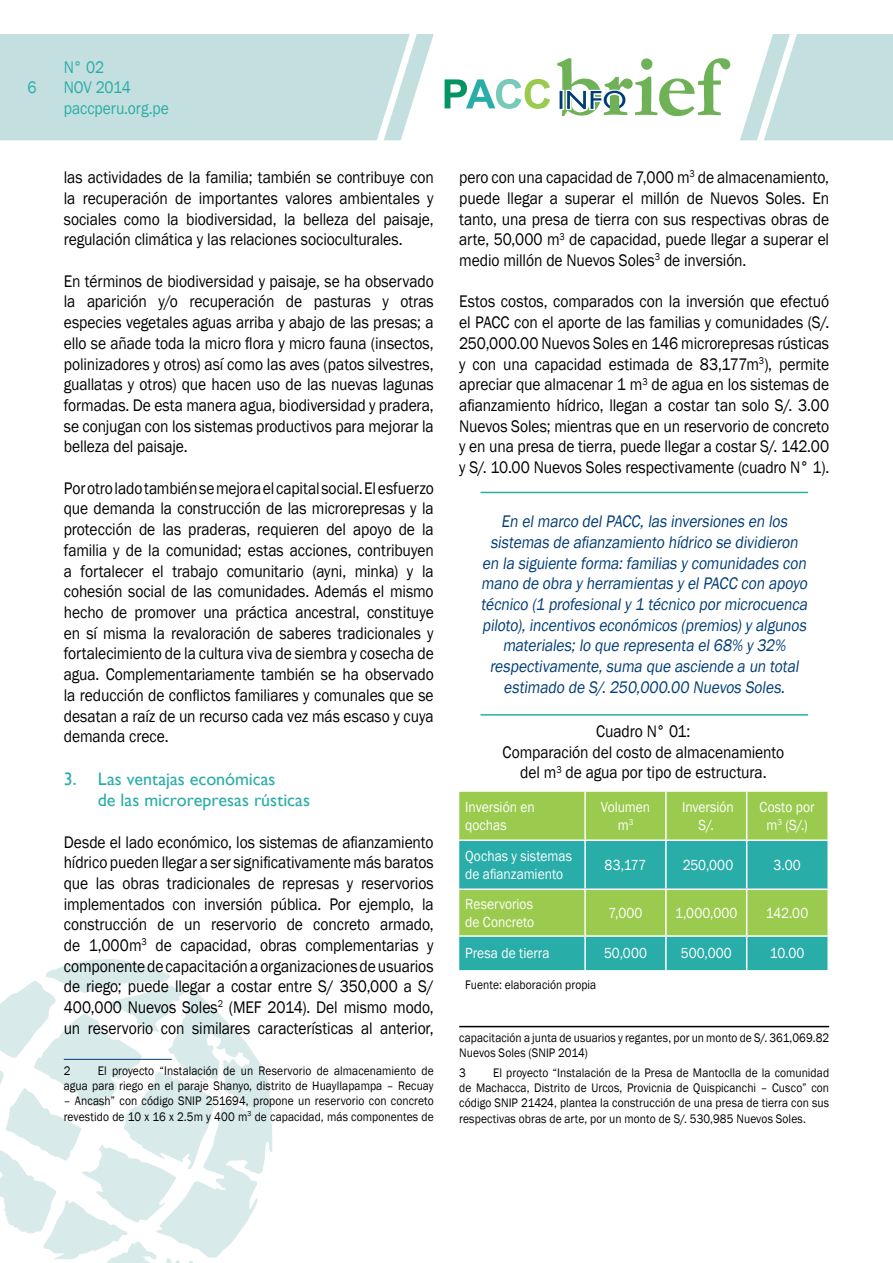
<style>
.page{position:relative;width:893px;height:1263px;background:#fff}
.page>*{position:absolute;margin:0;border:0;box-sizing:border-box;transform-origin:0 0}
.t1{font:18px/21.6px "Gill Sans";letter-spacing:.005em;color:#29ada9}
.t2{font:17.25px/20.7px "Franklin Gothic";letter-spacing:-.005em;color:#000;text-align:justify;scale:.9 1}
.t3{font:17.25px/20.7px "Franklin Gothic";color:#003d77;text-align:center;scale:.9 1}
.t4{font:17.25px/20.7px "Franklin Gothic";letter-spacing:-.005em;color:#29ada9;scale:.9 1}
.t5{font:15px/18px "Franklin Gothic";color:#fff;scale:.9 1}
.t6{font:12.75px/15.3px "Franklin Gothic";letter-spacing:.005em;color:#000;scale:.9 1}
</style>
<div class="page">
<hr style="left:892px;top:170px;width:1px;height:94px;background:#9bcb4e">
<svg style="left:0;top:959px;width:272px;height:304px"></svg>
<div style="left:0;top:34px;width:434px;height:106px;background:#c4dfdf"></div>
<svg style="left:740px;top:34px;width:153px;height:106px;background:#cde3e3"></svg>
<svg style="left:557px;top:58px;width:173px;height:58px"></svg>
<svg style="left:445px;top:79px;width:105px;height:30px"></svg>
<hr style="left:64px;top:1059px;width:108px;height:1px;background:#003d77">
<hr style="left:480px;top:492px;width:328px;height:1px;background:#29ada9">
<hr style="left:480px;top:714px;width:328px;height:2px;background:#29ada9">
<div style="left:459px;top:792px;width:368px;height:47px;background:#9bcb4e"></div>
<svg style="left:459px;top:841px;width:368px;height:129px;background:#53b889"></svg>
<hr style="left:584px;top:792px;width:2px;height:47px;background:#fff">
<hr style="left:665px;top:792px;width:2px;height:47px;background:#fff">
<hr style="left:746px;top:792px;width:1px;height:47px;background:#fff">
<hr style="left:584px;top:841px;width:2px;height:47px;background:#fff">
<hr style="left:665px;top:841px;width:2px;height:47px;background:#fff">
<hr style="left:746px;top:841px;width:1px;height:47px;background:#fff">
<hr style="left:459px;top:888px;width:126px;height:2px;background:#fff">
<hr style="left:585px;top:888px;width:81px;height:2px;background:#fff">
<hr style="left:584px;top:890px;width:2px;height:45px;background:#fff">
<hr style="left:666px;top:888px;width:81px;height:2px;background:#fff">
<hr style="left:665px;top:890px;width:2px;height:45px;background:#fff">
<hr style="left:747px;top:888px;width:80px;height:2px;background:#fff">
<hr style="left:746px;top:890px;width:1px;height:45px;background:#fff">
<hr style="left:459px;top:935px;width:126px;height:2px;background:#fff">
<hr style="left:585px;top:935px;width:81px;height:2px;background:#fff">
<hr style="left:584px;top:937px;width:2px;height:33px;background:#fff">
<hr style="left:666px;top:935px;width:81px;height:2px;background:#fff">
<hr style="left:665px;top:937px;width:2px;height:33px;background:#fff">
<hr style="left:747px;top:935px;width:80px;height:2px;background:#fff">
<hr style="left:746px;top:937px;width:1px;height:33px;background:#fff">
<hr style="left:459px;top:1026px;width:370px;height:1px;background:#000">
<p class="t4" style="left:27px;top:77px;width:12px">6</p>
<p class="t4" style="left:64px;top:57px;width:118px">N° 02<br>NOV 2014 paccperu.org.pe</p>
<p class="t2" style="left:64px;top:167px;width:413px">las actividades de la familia; también se contribuye con la recuperación de importantes valores ambientales y sociales como la biodiversidad, la belleza del paisaje, regulación climática y las relaciones socioculturales.</p>
<p class="t2" style="left:64px;top:271px;width:413px">En términos de biodiversidad y paisaje, se ha observado la aparición y/o recuperación de pasturas y otras especies vegetales aguas arriba y abajo de las presas; a ello se añade toda la micro flora y micro fauna (insectos, polinizadores y otros) así como las aves (patos silvestres, guallatas y otros) que hacen uso de las nuevas lagunas formadas. De esta manera agua, biodiversidad y pradera, se conjugan con los sistemas productivos para mejorar la belleza del paisaje.</p>
<p class="t2" style="left:64px;top:478px;width:413px">Por otro lado también se mejora el capital social. El esfuerzo que demanda la construcción de las microrepresas y la protección de las praderas, requieren del apoyo de la familia y de la comunidad; estas acciones, contribuyen a fortalecer el trabajo comunitario (ayni, minka) y la cohesión social de las comunidades. Además el mismo hecho de promover una práctica ancestral, constituye en sí misma la revaloración de saberes tradicionales y fortalecimiento de la cultura viva de siembra y cosecha de agua. Complementariamente también se ha observado la reducción de conflictos familiares y comunales que se desatan a raíz de un recurso cada vez más escaso y cuya demanda crece.</p>
<p class="t1" style="left:98px;top:768px;width:214px;text-indent:-34px">3. Las ventajas económicas<br>de las microrepresas rústicas</p>
<p class="t2" style="left:64px;top:832px;width:413px">Desde el lado económico, los sistemas de afianzamiento hídrico pueden llegar a ser significativamente más baratos que las obras tradicionales de represas y reservorios implementados con inversión pública. Por ejemplo, la construcción de un reservorio de concreto armado, de 1,000m<sup>3</sup> de capacidad, obras complementarias y componente de capacitación a organizaciones de usuarios de riego; puede llegar a costar entre S/ 350,000 a S/ 400,000 Nuevos Soles<sup>2</sup> (MEF 2014). Del mismo modo, un reservorio con similares características al anterior,</p>
<p class="t6" style="left:64px;top:1063px;width:9px">2</p>
<p class="t6" style="left:64px;top:1063px;width:413px;text-align:right">El proyecto “Instalación de un Reservorio de almacenamiento de<br>agua para riego en el paraje Shanyo, distrito de Huayllapampa – Recuay</p>
<p class="t6" style="left:64px;top:1093px;width:413px">– Ancash” con código SNIP 251694, propone un reservorio con concreto revestido de 10 x 16 x 2.5m y 400 m<sup>3</sup> de capacidad, más componentes de</p>
<p class="t2" style="left:459px;top:167px;width:413px">pero con una capacidad de 7,000 m<sup>3</sup> de almacenamiento, puede llegar a superar el millón de Nuevos Soles. En tanto, una presa de tierra con sus respectivas obras de arte, 50,000 m<sup>3</sup> de capacidad, puede llegar a superar el medio millón de Nuevos Soles<sup>3</sup> de inversión.</p>
<p class="t2" style="left:459px;top:292px;width:413px">Estos costos, comparados con la inversión que efectuó el PACC con el aporte de las familias y comunidades (S/.<br>250,000.00 Nuevos Soles en 146 microrepresas rústicas y con una capacidad estimada de 83,177m<sup>3</sup>), permite apreciar que almacenar 1 m<sup>3</sup> de agua en los sistemas de afianzamiento hídrico, llegan a costar tan solo S/. 3.00<br>Nuevos Soles; mientras que en un reservorio de concreto y en una presa de tierra, puede llegar a costar S/. 142.00 y S/. 10.00 Nuevos Soles respectivamente (cuadro N° 1).</p>
<p class="t3" style="left:481px;top:511px;width:368px">En elmarco delPACC,las inversiones en los sistemas de afianzamiento hídrico se dividieron en la siguiente forma:familias y comunidades con mano de obra y herramientas y elPACC con apoyo técnico (1 profesionaly 1 técnico pormicrocuenca piloto),incentivos económicos (premios)y algunos materiales;lo que representa el68% y 32% respectivamente,suma que asciende a un total estimado de S/.250,000.00 Nuevos Soles.</p>
<p class="t2" style="left:502px;top:721px;width:315px;text-align:center">Cuadro N° 01:<br>Comparación del costo de almacenamiento del m<sup>3</sup> de agua por tipo de estructura.</p>
<p class="t5" style="left:465px;top:798px;width:79px">Inversión en qochas</p>
<p class="t5" style="left:601px;top:798px;width:56px;text-align:center">Volumen m<sup>3</sup></p>
<p class="t5" style="left:682px;top:798px;width:59px;text-align:center">Inversión<br>S/.</p>
<p class="t5" style="left:760px;top:798px;width:63px;text-align:center">Costo por m<sup>3</sup> (S/.)</p>
<p class="t5" style="left:465px;top:847px;width:120px">Qochas y sistemas de afianzamiento</p>
<p class="t5" style="left:605px;top:856px;width:48px">83,177</p>
<p class="t5" style="left:683px;top:856px;width:58px">250,000</p>
<p class="t5" style="left:773px;top:856px;width:32px">3.00</p>
<p class="t5" style="left:465px;top:895px;width:78px">Reservorios de Concreto</p>
<p class="t5" style="left:609px;top:904px;width:39px">7,000</p>
<p class="t5" style="left:675px;top:904px;width:71px">1,000,000</p>
<p class="t5" style="left:766px;top:904px;width:49px">142.00</p>
<p class="t5" style="left:465px;top:945px;width:95px">Presa de tierra</p>
<p class="t5" style="left:604px;top:945px;width:49px">50,000</p>
<p class="t5" style="left:681px;top:945px;width:58px">500,000</p>
<p class="t5" style="left:770px;top:945px;width:40px">10.00</p>
<p class="t6" style="left:465px;top:978px;width:147px">Fuente: elaboración propia</p>
<p class="t6" style="left:459px;top:1030px;width:413px">capacitación a junta de usuarios y regantes, por un monto de S/. 361,069.82<br>Nuevos Soles (SNIP 2014)</p>
<p class="t6" style="left:459px;top:1065px;width:9px">3</p>
<p class="t6" style="left:459px;top:1065px;width:413px;text-align:justify;text-indent:34px">El proyecto “Instalación de la Presa de Mantoclla de la comunidad de Machacca, Distrito de Urcos, Provicnia de Quispicanchi – Cusco” con código SNIP 21424, plantea la construcción de una presa de tierra con sus respectivas obras de arte, por un monto de S/. 530,985 Nuevos Soles.</p>
</div>
